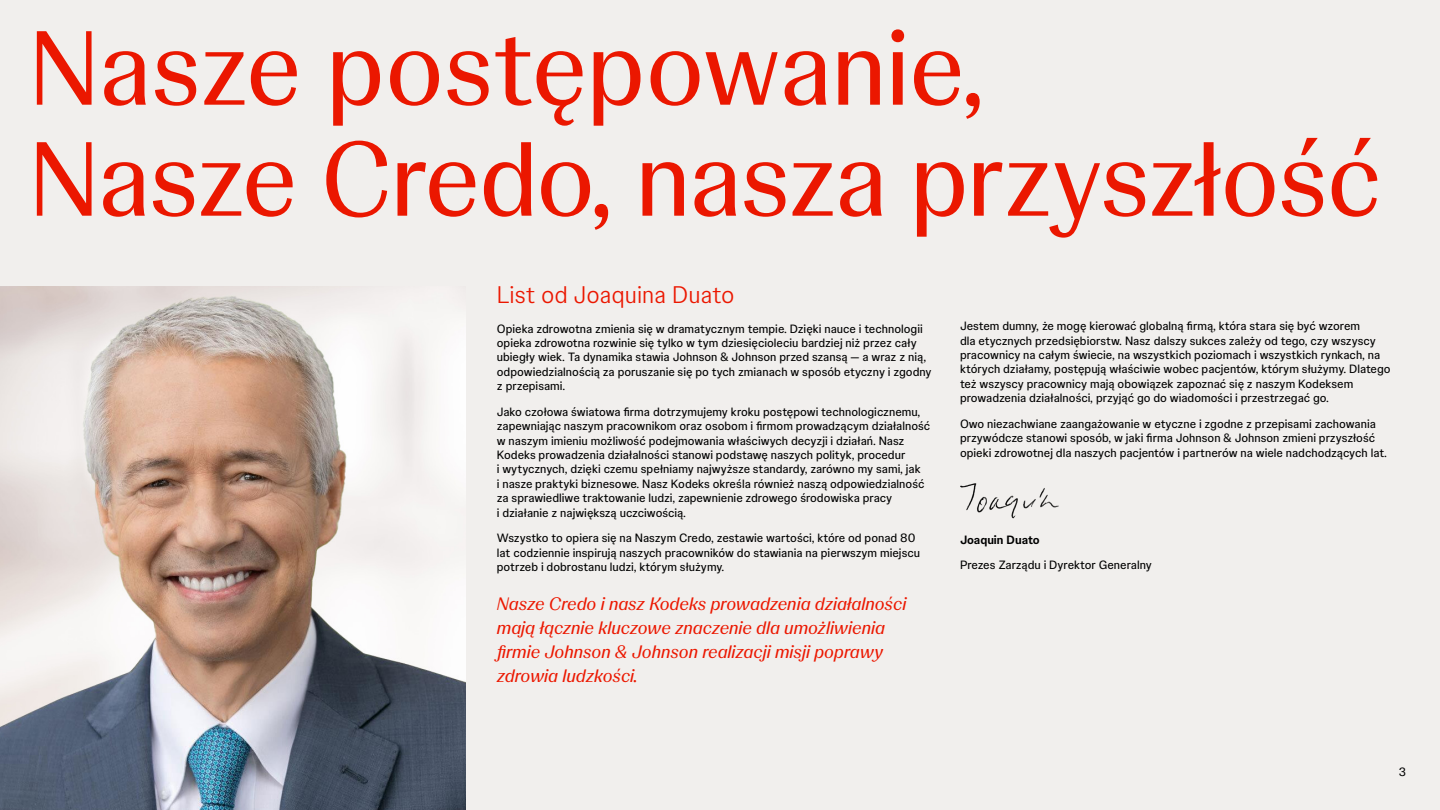
<style>
.page{position:relative;width:1440px;height:810px;background:#f1efed}
.page>*{position:absolute;margin:0;border:0;box-sizing:border-box;transform-origin:0 0}
.t1{font:105px/111px "Johnson Display";letter-spacing:-.015em;color:#eb1700}
.t2{font:300 24px "Johnson Text";color:#eb1700}
.t3{font:italic 18px/24px "Johnson Display";color:#eb1700}
.t4{font:12px/14.4px "Johnson Text";color:#000}
.t5{font:700 12px "Johnson Text";color:#000}
</style>
<div class="page">
<img style="left:0;top:287px;width:466px;height:523px">
<img style="left:960px;top:483px;width:99px;height:36px">
<h1 class="t1" style="left:29px;top:6px;width:1354px">Nasze postępowanie,<br>Nasze Credo, nasza przyszłość</h1>
<h2 class="t2" style="left:497px;top:277px;width:239px">List od Joaquina Duato</h2>
<p class="t4" style="left:497px;top:320px;width:436px">Opieka zdrowotna zmienia się w dramatycznym tempie. Dzięki nauce i technologii opieka zdrowotna rozwinie się tylko w tym dziesięcioleciu bardziej niż przez cały ubiegły wiek. Ta dynamika stawia Johnson &amp; Johnson przed szansą — a wraz z nią, odpowiedzialnością za poruszanie się po tych zmianach w sposób etyczny i zgodny z przepisami.</p>
<p class="t4" style="left:497px;top:404px;width:435px">Jako czołowa światowa firma dotrzymujemy kroku postępowi technologicznemu, zapewniając naszym pracownikom oraz osobom i firmom prowadzącym działalność w naszym imieniu możliwość podejmowania właściwych decyzji i działań. Nasz Kodeks prowadzenia działalności stanowi podstawę naszych polityk, procedur<br>i wytycznych, dzięki czemu spełniamy najwyższe standardy, zarówno my sami, jak<br>i nasze praktyki biznesowe. Nasz Kodeks określa również naszą odpowiedzialność za sprawiedliwe traktowanie ludzi, zapewnienie zdrowego środowiska pracy<br>i działanie z największą uczciwością.</p>
<p class="t4" style="left:497px;top:530px;width:425px">Wszystko to opiera się na Naszym Credo, zestawie wartości, które od ponad 80 lat codziennie inspirują naszych pracowników do stawiania na pierwszym miejscu potrzeb i dobrostanu ludzi, którym służymy.</p>
<h3 class="t3" style="left:497px;top:591px;width:411px">Nasze Credo i nasz Kodeks prowadzenia działalności mają łącznie kluczowe znaczenie dla umożliwienia firmie Johnson &amp; Johnson realizacji misji poprawy zdrowia ludzkości.</h3>
<p class="t4" style="left:960px;top:318px;width:432px">Jestem dumny, że mogę kierować globalną firmą, która stara się być wzorem<br>dla etycznych przedsiębiorstw. Nasz dalszy sukces zależy od tego, czy wszyscy pracownicy na całym świecie, na wszystkich poziomach i wszystkich rynkach, na których działamy, postępują właściwie wobec pacjentów, którym służymy. Dlatego też wszyscy pracownicy mają obowiązek zapoznać się z naszym Kodeksem prowadzenia działalności, przyjąć go do wiadomości i przestrzegać go.</p>
<p class="t4" style="left:960px;top:416px;width:429px">Owo niezachwiane zaangażowanie w etyczne i zgodne z przepisami zachowania przywódcze stanowi sposób, w jaki firma Johnson &amp; Johnson zmieni przyszłość opieki zdrowotnej dla naszych pacjentów i partnerów na wiele nadchodzących lat.</p>
<p class="t5" style="left:960px;top:530px;width:81px">Joaquin Duato</p>
<p class="t4" style="left:960px;top:557px;width:193px">Prezes Zarządu i Dyrektor Generalny</p>
<p class="t4" style="left:1399px;top:764px;width:9px">3</p>
</div>
